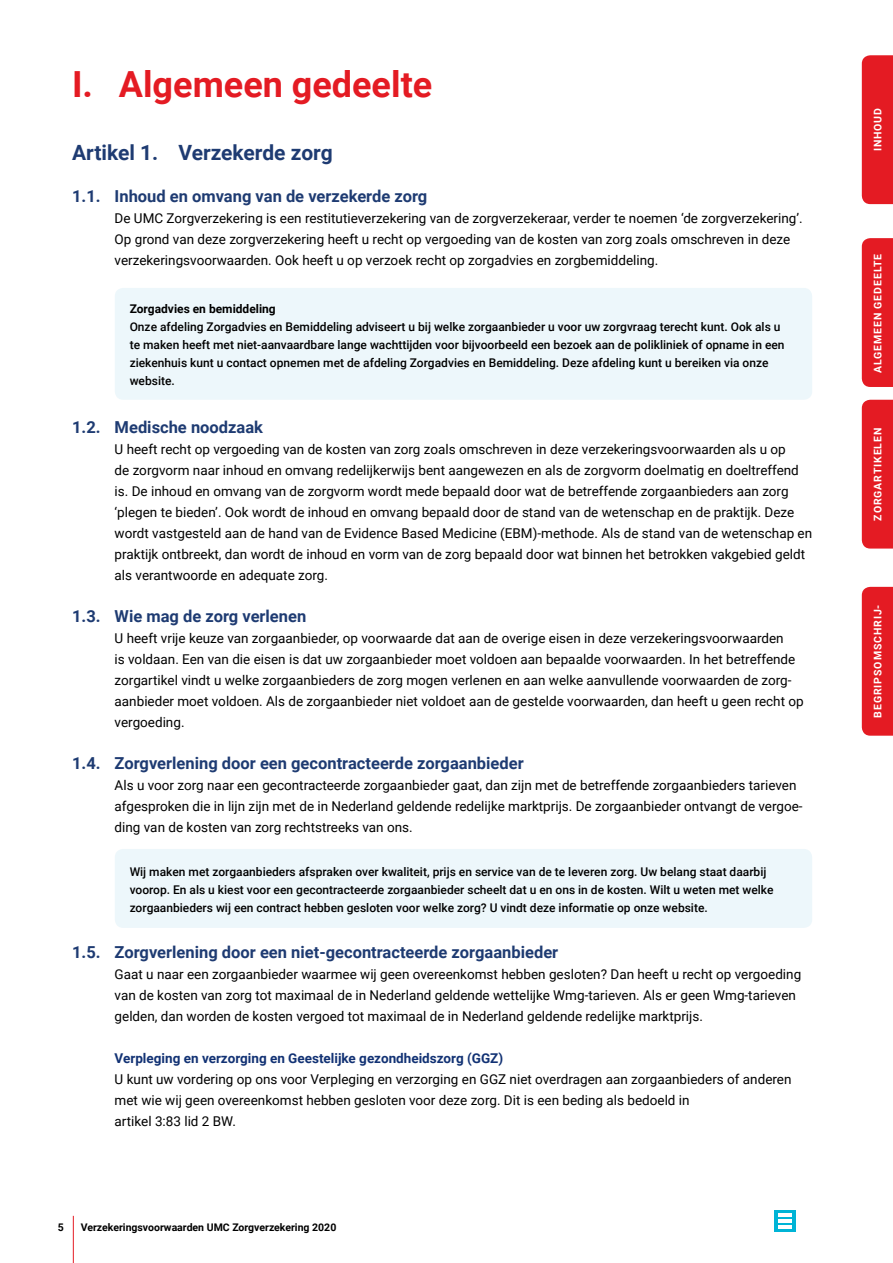
<style>
.page{position:relative;width:893px;height:1263px;background:#fff}
.page>*{position:absolute;margin:0;border:0;box-sizing:border-box;transform-origin:0 0}
.t1{font:700 36px "Roboto";color:#e41b23}
.t2{font:700 21px "Roboto";color:#1e3b72}
.t3{font:700 16.5px "Roboto";color:#1e3b72}
.t4{font:13.5px/21px "Roboto";color:#000}
.t5{font:700 13.5px "Roboto";color:#123274}
.t6{font:500 12px/18px "Roboto";color:#000}
.t7{font:700 12px "Roboto";color:#000}
.t8{font:700 10.5px "Roboto";letter-spacing:.085em;color:#fff}
.t9{font:700 10.5px "Roboto";color:#000}
</style>
<div class="page">
<hr style="left:812px;top:1216px;width:1px;height:47px;background:#e41b23">
<hr style="left:73px;top:1216px;width:1px;height:47px;background:#e41b23">
<svg style="left:774px;top:1210px;width:21px;height:22px"></svg>
<svg style="left:778px;top:1214px;width:13px;height:14px"></svg>
<div style="left:115px;top:288px;width:697px;height:112px;background:#edf7fb;border-radius:9px"></div>
<div style="left:115px;top:849px;width:697px;height:79px;background:#edf7fb;border-radius:9px"></div>
<div style="left:862px;top:587px;width:31px;height:149px;background:#e41b23"></div>
<div style="left:862px;top:238px;width:31px;height:149px;background:#e41b23"></div>
<div style="left:862px;top:400px;width:31px;height:149px;background:#e41b23"></div>
<div style="left:862px;top:55px;width:31px;height:149px;background:#e41b23"></div>
<h1 class="t1" style="left:72px;top:59px;width:362px">I. Algemeen gedeelte</h1>
<h2 class="t2" style="left:72px;top:138px;width:262px">Artikel 1. Verzekerde zorg</h2>
<p class="t3" style="left:72px;top:185px;width:357px">1.1. Inhoud en omvang van de verzekerde zorg</p>
<p class="t4" style="left:115px;top:207px;width:689px">De UMC Zorgverzekering is een restitutieverzekering van de zorgverzekeraar, verder te noemen ‘de zorgverzekering’.<br>Op grond van deze zorgverzekering heeft u recht op vergoeding van de kosten van zorg zoals omschreven in deze verzekeringsvoorwaarden. Ook heeft u op verzoek recht op zorgadvies en zorgbemiddeling.</p>
<p class="t7" style="left:130px;top:300px;width:148px">Zorgadvies en bemiddeling</p>
<p class="t6" style="left:130px;top:317px;width:656px">Onze afdeling Zorgadvies en Bemiddeling adviseert u bij welke zorgaanbieder u voor uw zorgvraag terecht kunt. Ook als u te maken heeft met niet-aanvaardbare lange wachttijden voor bijvoorbeeld een bezoek aan de polikliniek of opname in een ziekenhuis kunt u contact opnemen met de afdeling Zorgadvies en Bemiddeling. Deze afdeling kunt u bereiken via onze website.</p>
<p class="t3" style="left:72px;top:416px;width:192px">1.2. Medische noodzaak</p>
<p class="t4" style="left:115px;top:438px;width:699px">U heeft recht op vergoeding van de kosten van zorg zoals omschreven in deze verzekeringsvoorwaarden als u op<br>de zorgvorm naar inhoud en omvang redelijkerwijs bent aangewezen en als de zorgvorm doelmatig en doeltreffend is. De inhoud en omvang van de zorgvorm wordt mede bepaald door wat de betreffende zorgaanbieders aan zorg ‘plegen te bieden’. Ook wordt de inhoud en omvang bepaald door de stand van de wetenschap en de praktijk. Deze wordt vastgesteld aan de hand van de Evidence Based Medicine (EBM)-methode. Als de stand van de wetenschap en praktijk ontbreekt, dan wordt de inhoud en vorm van de zorg bepaald door wat binnen het betrokken vakgebied geldt als verantwoorde en adequate zorg.</p>
<p class="t3" style="left:72px;top:605px;width:236px">1.3. Wie mag de zorg verlenen</p>
<p class="t4" style="left:115px;top:627px;width:691px">U heeft vrije keuze van zorgaanbieder, op voorwaarde dat aan de overige eisen in deze verzekeringsvoorwaarden<br>is voldaan. Een van die eisen is dat uw zorgaanbieder moet voldoen aan bepaalde voorwaarden. In het betreffende zorgartikel vindt u welke zorgaanbieders de zorg mogen verlenen en aan welke aanvullende voorwaarden de zorg&shy;aanbieder moet voldoen. Als de zorgaanbieder niet voldoet aan de gestelde voorwaarden, dan heeft u geen recht op vergoeding.</p>
<p class="t3" style="left:72px;top:752px;width:453px">1.4. Zorgverlening door een gecontracteerde zorgaanbieder</p>
<p class="t4" style="left:115px;top:774px;width:690px">Als u voor zorg naar een gecontracteerde zorgaanbieder gaat, dan zijn met de betreffende zorgaanbieders tarieven afgesproken die in lijn zijn met de in Nederland geldende redelijke marktprijs. De zorgaanbieder ontvangt de vergoe&shy;ding van de kosten van zorg rechtstreeks van ons.</p>
<p class="t6" style="left:130px;top:863px;width:645px">Wij maken met zorgaanbieders afspraken over kwaliteit, prijs en service van de te leveren zorg. Uw belang staat daarbij voorop. En als u kiest voor een gecontracteerde zorgaanbieder scheelt dat u en ons in de kosten. Wilt u weten met welke zorgaanbieders wij een contract hebben gesloten voor welke zorg? U vindt deze informatie op onze website.</p>
<p class="t3" style="left:72px;top:941px;width:488px">1.5. Zorgverlening door een niet-gecontracteerde zorgaanbieder</p>
<p class="t4" style="left:115px;top:963px;width:688px">Gaat u naar een zorgaanbieder waarmee wij geen overeenkomst hebben gesloten? Dan heeft u recht op vergoeding van de kosten van zorg tot maximaal de in Nederland geldende wettelijke Wmg-tarieven. Als er geen Wmg-tarieven gelden, dan worden de kosten vergoed tot maximaal de in Nederland geldende redelijke marktprijs.</p>
<p class="t5" style="left:115px;top:1049px;width:390px">Verpleging en verzorging en Geestelijke gezondheidszorg (GGZ)</p>
<p class="t4" style="left:115px;top:1068px;width:678px">U kunt uw vordering op ons voor Verpleging en verzorging en GGZ niet overdragen aan zorgaanbieders of anderen met wie wij geen overeenkomst hebben gesloten voor deze zorg. Dit is een beding als bedoeld in<br>artikel 3:83 lid 2 BW.</p>
<p class="t9" style="left:58px;top:1220px;width:8px">5</p>
<p class="t9" style="left:81px;top:1220px;width:257px">Verzekeringsvoorwaarden UMC Zorgverzekering 2020</p>
<p class="t8" style="left:870px;top:151px;width:45px;rotate:-90deg">INHOUD</p>
<p class="t8" style="left:870px;top:373px;width:121px;rotate:-90deg">ALGEMEEN GEDEELTE</p>
<p class="t8" style="left:870px;top:520px;width:94px;rotate:-90deg">ZORGARTIKELEN</p>
<p class="t8" style="left:870px;top:718px;width:114px;rotate:-90deg">BEGRIPSOMSCHRIJ-</p>
</div>
